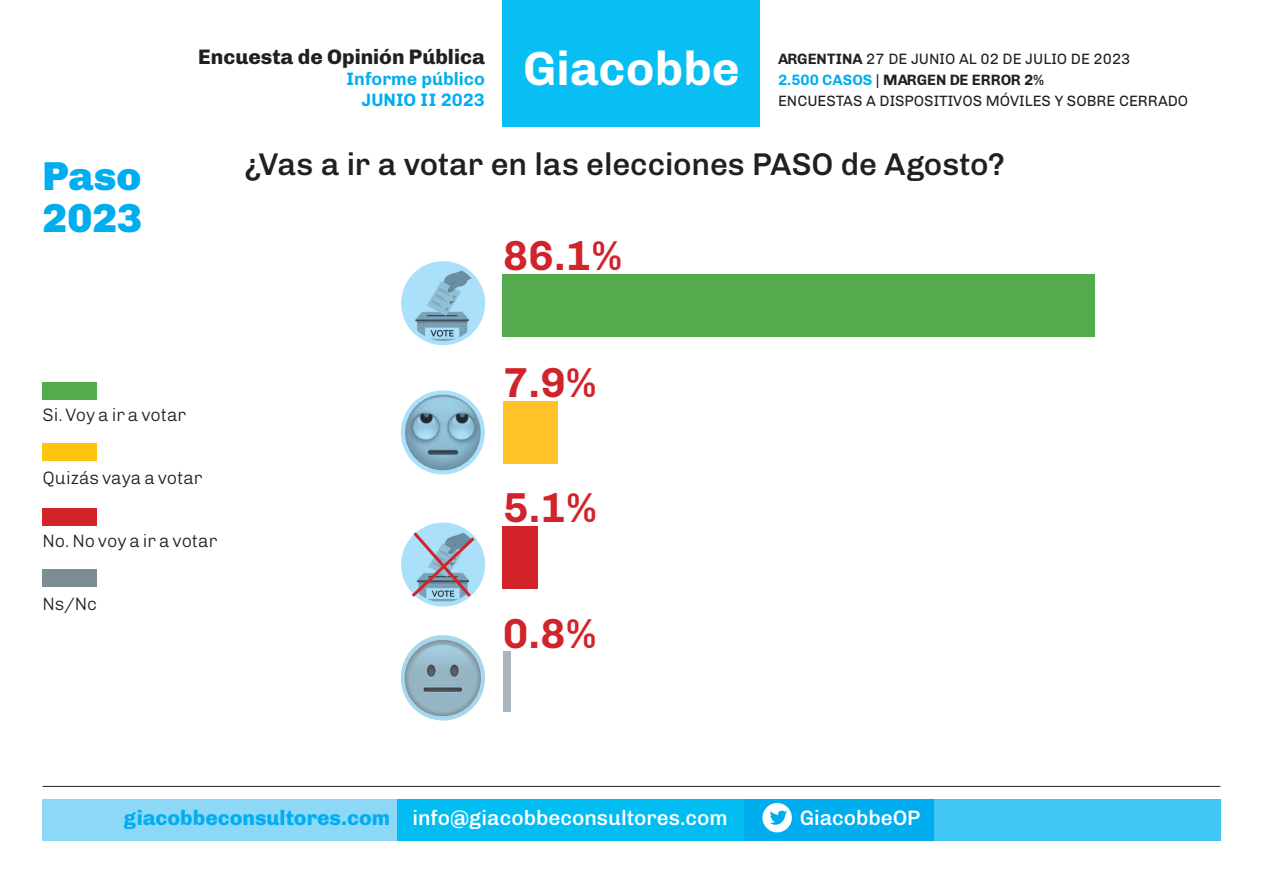
<style>
.page{position:relative;width:1263px;height:893px;background:#fff}
.page>*{position:absolute;margin:0;border:0;box-sizing:border-box;transform-origin:0 0}
.t1{font:700 48px "Chivo";color:#fff}
.t2{font:700 42px "Chivo";color:#d1232a}
.t3{font:900 40.5px "Chivo";color:#00aeef}
.t4{font:500 31.5px "Chivo";letter-spacing:-.005em;color:#231f20}
.t5{font:500 21px "Chivo";color:#fff}
.t6{font:800 21px "Chivo";color:#231f20}
.t7{font:300 18px "Chivo";color:#231f20}
.t8{font:700 18px/21px "Chivo";color:#00aeef;text-align:right}
.t9{font:15px/21px "Chivo";color:#231f20}
.s1{font-weight:700}
.s2{font-weight:700;color:#00aeef}
.s3{font-weight:800;color:#00aeef}
</style>
<div class="page">
<div style="left:43px;top:799px;width:1177px;height:42px;background:#00aeef"></div>
<div style="left:43px;top:799px;width:358px;height:42px;background:#8dd7f7"></div>
<div style="left:934px;top:799px;width:286px;height:42px;background:#40c7f4"></div>
<div style="left:398px;top:799px;width:346px;height:42px;background:#01bdf2"></div>
<div style="left:762px;top:803px;width:30px;height:29px;background:#fff;border-radius:50%"></div>
<svg style="left:770px;top:811px;width:17px;height:14px"></svg>
<div style="left:503px;top:0;width:257px;height:127px;background:#09bef2"></div>
<hr style="left:43px;top:786px;width:1177px;height:1px;background:#231f20">
<div style="left:401px;top:261px;width:84px;height:84px;background:#aae0f9;border-radius:50%"></div>
<img style="left:405px;top:265px;width:76px;height:76px;border-radius:38px">
<div style="left:401px;top:523px;width:84px;height:84px;background:#aae0f9;border-radius:50%"></div>
<img style="left:405px;top:528px;width:76px;height:73px">
<div style="left:401px;top:390px;width:84px;height:84px;background:#aae0f9;border-radius:50%"></div>
<img style="left:405px;top:395px;width:76px;height:75px;border-radius:38px">
<img style="left:401px;top:635px;width:84px;height:85px">
<div style="left:503px;top:274px;width:592px;height:63px;background:#54ab4e"></div>
<div style="left:503px;top:401px;width:54px;height:63px;background:#fec326"></div>
<div style="left:503px;top:526px;width:35px;height:63px;background:#d2222a"></div>
<div style="left:503px;top:652px;width:7px;height:60px;background:#a9b6be"></div>
<div style="left:43px;top:383px;width:54px;height:17px;background:#54ab4e"></div>
<div style="left:43px;top:509px;width:54px;height:17px;background:#d2222a"></div>
<div style="left:43px;top:443px;width:54px;height:17px;background:#fec40e"></div>
<div style="left:43px;top:569px;width:54px;height:17px;background:#7b8c95"></div>
<svg style="left:408px;top:529px;width:70px;height:71px"></svg>
<p class="t3" style="left:43px;top:143px;width:100px">Paso</p>
<p class="t3" style="left:43px;top:185px;width:101px">2023</p>
<h3 class="t6" style="left:198px;top:40px;width:288px">Encuesta de Opinión Pública</h3>
<p class="t8" style="left:346px;top:67px;width:140px">Informe público<br>JUNIO II 2023</p>
<h1 class="t1" style="left:523px;top:31px;width:218px">Giacobbe</h1>
<p class="t9" style="left:778px;top:47px;width:412px"><span class="s1">ARGENTINA</span> 27 DE JUNIO AL 02 DE JULIO DE 2023<br><span class="s2">2.500 CASOS</span> | <span class="s1">MARGEN DE ERROR 2%<br></span>ENCUESTAS A DISPOSITIVOS MÓVILES Y SOBRE CERRADO</p>
<p class="t4" style="left:245px;top:140px;width:762px">¿Vas a ir a votar en las elecciones PASO de Agosto?</p>
<p class="t2" style="left:503px;top:223px;width:121px">86.1%</p>
<p class="t7" style="left:43px;top:401px;width:145px">Si. Voy a ir a votar</p>
<p class="t2" style="left:503px;top:350px;width:96px">7.9%</p>
<p class="t7" style="left:43px;top:464px;width:162px">Quizás vaya a votar</p>
<p class="t7" style="left:43px;top:527px;width:176px">No. No voy a ir a votar</p>
<p class="t7" style="left:43px;top:590px;width:56px">Ns/Nc</p>
<p class="t2" style="left:503px;top:474px;width:96px">5.1%</p>
<p class="t2" style="left:503px;top:601px;width:96px">0.8%</p>
<h3 class="t5" style="left:124px;top:801px;width:605px"><span class="s3">giacobbeconsultores.com</span> info@giacobbeconsultores.com</h3>
<h3 class="t5" style="left:800px;top:801px;width:122px">GiacobbeOP</h3>
</div>
